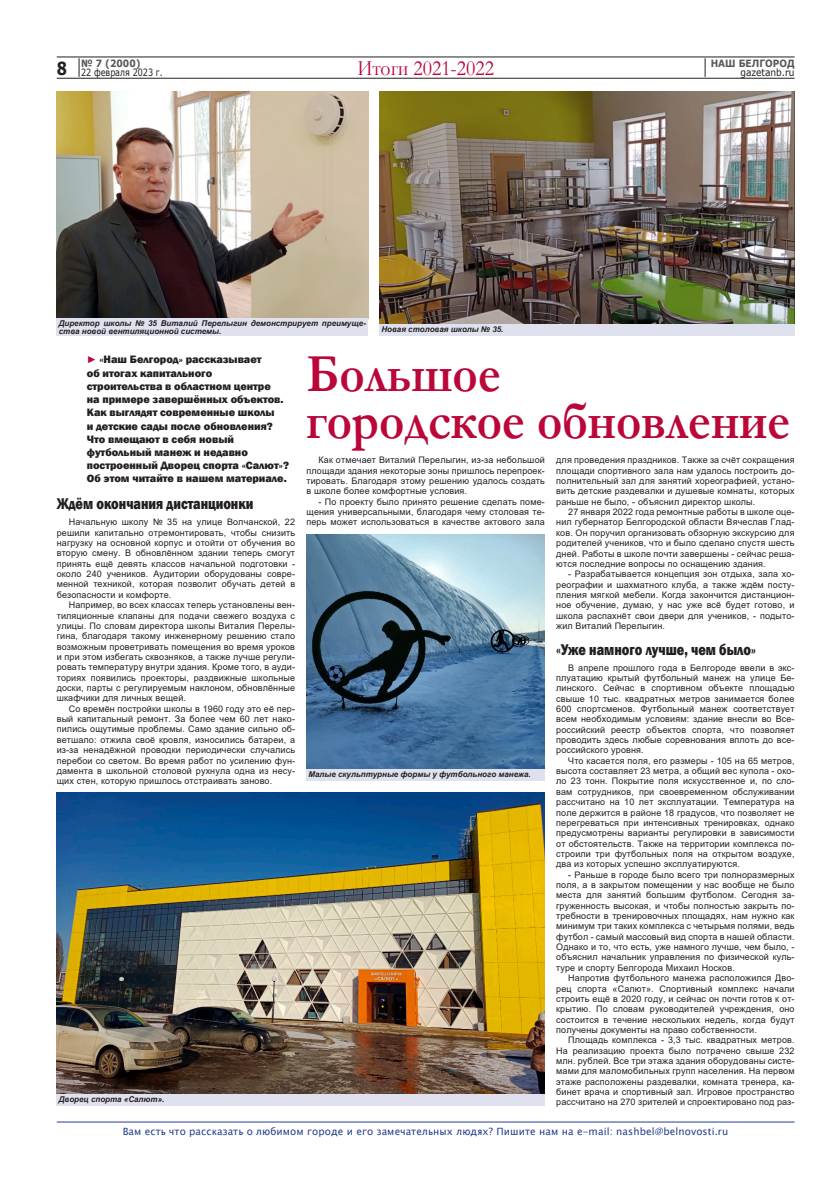
<style>
.page{position:relative;width:823px;height:1191px;background:#fff}
.page>*{position:absolute;margin:0;border:0;box-sizing:border-box;transform-origin:0 0}
.t1{font:700 54px/47px "Garamond";color:#ba0639;scale:.9 1}
.t2{font:22px "Garamond";color:#ba0639;scale:.9 1}
.t3{font:800 16px "Franklin Gothic";color:#231f20;scale:.8 1}
.t4{font:800 11px/13.2px "Franklin Gothic";color:#231f20}
.t5{font:10px "Lucida Sans Unicode";letter-spacing:.01em;color:#253f8e}
.t6{font:10px/9px "Verdana";color:#231f20;scale:.8 1}
.t7{font:700 10px "Verdana";color:#57585a;scale:.9 1}
.t8{font:10px "Verdana";color:#231f20;scale:.9 1}
.t9{font:9px/10.3px "Arial";letter-spacing:.015em;color:#231f20;text-align:justify}
.t10{font:italic 700 8px/8px "Arial";color:#231f20}
.s1{font-weight:700;font-size:18px}
.s2{font-weight:700;color:#57585a}
.s3{font-family:"Arial";font-weight:700;font-size:10px;color:#ba0639}
</style>
<div class="page">
<hr style="left:57px;top:57px;width:737px;height:1px;background:#231f20">
<hr style="left:57px;top:78px;width:737px;height:1px;background:#231f20">
<svg style="left:704px;top:58px;width:1px;height:19px"></svg>
<svg style="left:79px;top:58px;width:1px;height:19px"></svg>
<hr style="left:57px;top:1121px;width:737px;height:1px;background:#253f8e">
<img style="left:379px;top:91px;width:415px;height:233px">
<div style="left:379px;top:324px;width:415px;height:12px;background:#e0e1ee"></div>
<img style="left:57px;top:793px;width:487px;height:301px">
<div style="left:57px;top:1094px;width:487px;height:12px;background:#e0e1ee"></div>
<img style="left:57px;top:91px;width:311px;height:227px">
<div style="left:57px;top:318px;width:311px;height:18px;background:#e0e1ee"></div>
<img style="left:306px;top:534px;width:238px;height:235px">
<div style="left:306px;top:769px;width:238px;height:12px;background:#e0e1ee"></div>
<p class="t6" style="left:81px;top:59px;width:103px;text-indent:-24px"><span class="s1">8</span> <span class="s2">№ 7 (2000)<br></span>22 февраля 2023 г.</p>
<p class="t7" style="left:710px;top:56px;width:95px">НАШ БЕЛГОРОД</p>
<h2 class="t2" style="left:357px;top:53px;width:153px">Итоги 2021-2022</h2>
<p class="t8" style="left:740px;top:65px;width:62px">gazetanb.ru</p>
<p class="t10" style="left:59px;top:320px;width:308px">Директор школы № 35 Виталий Перелыгин демонстрирует преимуще&shy;ства новой вентиляционной системы.</p>
<p class="t10" style="left:381px;top:326px;width:124px">Новая столовая школы № 35.</p>
<p class="t4" style="left:87px;top:353px;width:204px"><span class="s3">►</span> «Наш Белгород» рассказывает<br>об итогах капитального строительства в областном центре<br>на примере завершённых объектов.<br>Как выглядят современные школы<br>и детские сады после обновления?<br>Что вмещают в себя новый футбольный манеж и недавно построенный Дворец спорта «Салют»?<br>Об этом читайте в нашем материале.</p>
<h3 class="t3" style="left:57px;top:493px;width:247px">Ждём окончания дистанционки</h3>
<p class="t9" style="left:57px;top:517px;width:240px;text-indent:12px">Начальную школу № 35 на улице Волчанской, 22 решили капитально отремонтировать, чтобы снизить нагрузку на основной корпус и отойти от обучения во вторую смену. В обновлённом здании теперь смогут принять ещё девять классов начальной подготовки - около 240 учеников. Аудитории оборудованы совре&shy;менной техникой, которая позволит обучать детей в безопасности и комфорте.</p>
<p class="t9" style="left:57px;top:600px;width:240px;text-indent:12px">Например, во всех классах теперь установлены вен&shy;тиляционные клапаны для подачи свежего воздуха с улицы. По словам директора школы Виталия Перелы&shy;гина, благодаря такому инженерному решению стало возможным проветривать помещения во время уроков и при этом избегать сквозняков, а также лучше регули&shy;ровать температуру внутри здания. Кроме того, в ауди&shy;ториях появились проекторы, раздвижные школьные доски, парты с регулируемым наклоном, обновлённые шкафчики для личных вещей.</p>
<p class="t9" style="left:57px;top:703px;width:240px;text-indent:12px">Со времён постройки школы в 1960 году это её пер&shy;вый капитальный ремонт. За более чем 60 лет нако&shy;пились ощутимые проблемы. Само здание сильно об&shy;ветшало: отжила своё кровля, износились батареи, а из-за ненадёжной проводки периодически случались перебои со светом. Во время работ по усилению фун&shy;дамента в школьной столовой рухнула одна из несу&shy;щих стен, которую пришлось отстраивать заново.</p>
<p class="t10" style="left:59px;top:1095px;width:107px">Дворец спорта «Салют».</p>
<h1 class="t1" style="left:306px;top:351px;width:538px">Большое<br>городское обновление</h1>
<p class="t9" style="left:306px;top:455px;width:240px;text-indent:12px">Как отмечает Виталий Перелыгин, из-за небольшой площади здания некоторые зоны пришлось перепроек&shy;тировать. Благодаря этому решению удалось создать в школе более комфортные условия.</p>
<p class="t9" style="left:306px;top:496px;width:240px;text-indent:12px">- По проекту было принято решение сделать поме&shy;щения универсальными, благодаря чему столовая те&shy;перь может использоваться в качестве актового зала</p>
<p class="t10" style="left:308px;top:770px;width:223px">Малые скульптурные формы у футбольного манежа.</p>
<p class="t9" style="left:556px;top:455px;width:240px">для проведения праздников. Также за счёт сокращения площади спортивного зала нам удалось построить до&shy;полнительный зал для занятий хореографией, устано&shy;вить детские раздевалки и душевые комнаты, которых раньше не было, - объяснил директор школы.</p>
<p class="t9" style="left:556px;top:507px;width:240px;text-indent:12px">27 января 2022 года ремонтные работы в школе оце&shy;нил губернатор Белгородской области Вячеслав Глад&shy;ков. Он поручил организовать обзорную экскурсию для родителей учеников, что и было сделано спустя шесть дней. Работы в школе почти завершены - сейчас реша&shy;ются последние вопросы по оснащению здания.</p>
<p class="t9" style="left:556px;top:569px;width:240px;text-indent:12px">- Разрабатывается концепция зон отдыха, зала хо&shy;реографии и шахматного клуба, а также ждём посту&shy;пления мягкой мебели. Когда закончится дистанцион&shy;ное обучение, думаю, у нас уже всё будет готово, и школа распахнёт свои двери для учеников, - подыто&shy;жил Виталий Перелыгин.</p>
<h3 class="t3" style="left:556px;top:639px;width:251px">«Уже намного лучше, чем было»</h3>
<p class="t9" style="left:556px;top:662px;width:240px;text-indent:12px">В апреле прошлого года в Белгороде ввели в экс&shy;плуатацию крытый футбольный манеж на улице Бе&shy;линского. Сейчас в спортивном объекте площадью свыше 10 тыс. квадратных метров занимается более 600 спортсменов. Футбольный манеж соответствует всем необходимым условиям: здание внесли во Все&shy;российский реестр объектов спорта, что позволяет проводить здесь любые соревнования вплоть до все&shy;российского уровня.</p>
<p class="t9" style="left:556px;top:755px;width:240px;text-indent:12px">Что касается поля, его размеры - 105 на 65 метров, высота составляет 23 метра, а общий вес купола - око&shy;ло 23 тонн. Покрытие поля искусственное и, по сло&shy;вам сотрудников, при своевременном обслуживании рассчитано на 10 лет эксплуатации. Температура на поле держится в районе 18 градусов, что позволяет не перегреваться при интенсивных тренировках, однако предусмотрены варианты регулировки в зависимости от обстоятельств. Также на территории комплекса по&shy;строили три футбольных поля на открытом воздухе, два из которых успешно эксплуатируются.</p>
<p class="t9" style="left:556px;top:869px;width:240px;text-indent:12px">- Раньше в городе было всего три полноразмерных поля, а в закрытом помещении у нас вообще не было места для занятий большим футболом. Сегодня за&shy;груженность высокая, и чтобы полностью закрыть по&shy;требности в тренировочных площадях, нам нужно как минимум три таких комплекса с четырьмя полями, ведь футбол - самый массовый вид спорта в нашей области.<br>Однако и то, что есть, уже намного лучше, чем было, - объяснил начальник управления по физической куль&shy;туре и спорту Белгорода Михаил Носков.</p>
<p class="t9" style="left:556px;top:972px;width:240px;text-indent:12px">Напротив футбольного манежа расположился Дво&shy;рец спорта «Салют». Спортивный комплекс начали строить ещё в 2020 году, и сейчас он почти готов к от&shy;крытию. По словам руководителей учреждения, оно состоится в течение нескольких недель, когда будут получены документы на право собственности.</p>
<p class="t9" style="left:556px;top:1035px;width:240px;text-indent:12px">Площадь комплекса - 3,3 тыс. квадратных метров.<br>На реализацию проекта было потрачено свыше 232 млн. рублей. Все три этажа здания оборудованы систе&shy;мами для маломобильных групп населения. На первом этаже расположены раздевалки, комната тренера, ка&shy;бинет врача и спортивный зал. Игровое пространство рассчитано на 270 зрителей и спроектировано под раз-</p>
<p class="t5" style="left:123px;top:1123px;width:606px">Вам есть что рассказать о любимом городе и его замечательных людях? Пишите нам на е-mail: nashbel@belnovosti.ru</p>
</div>
